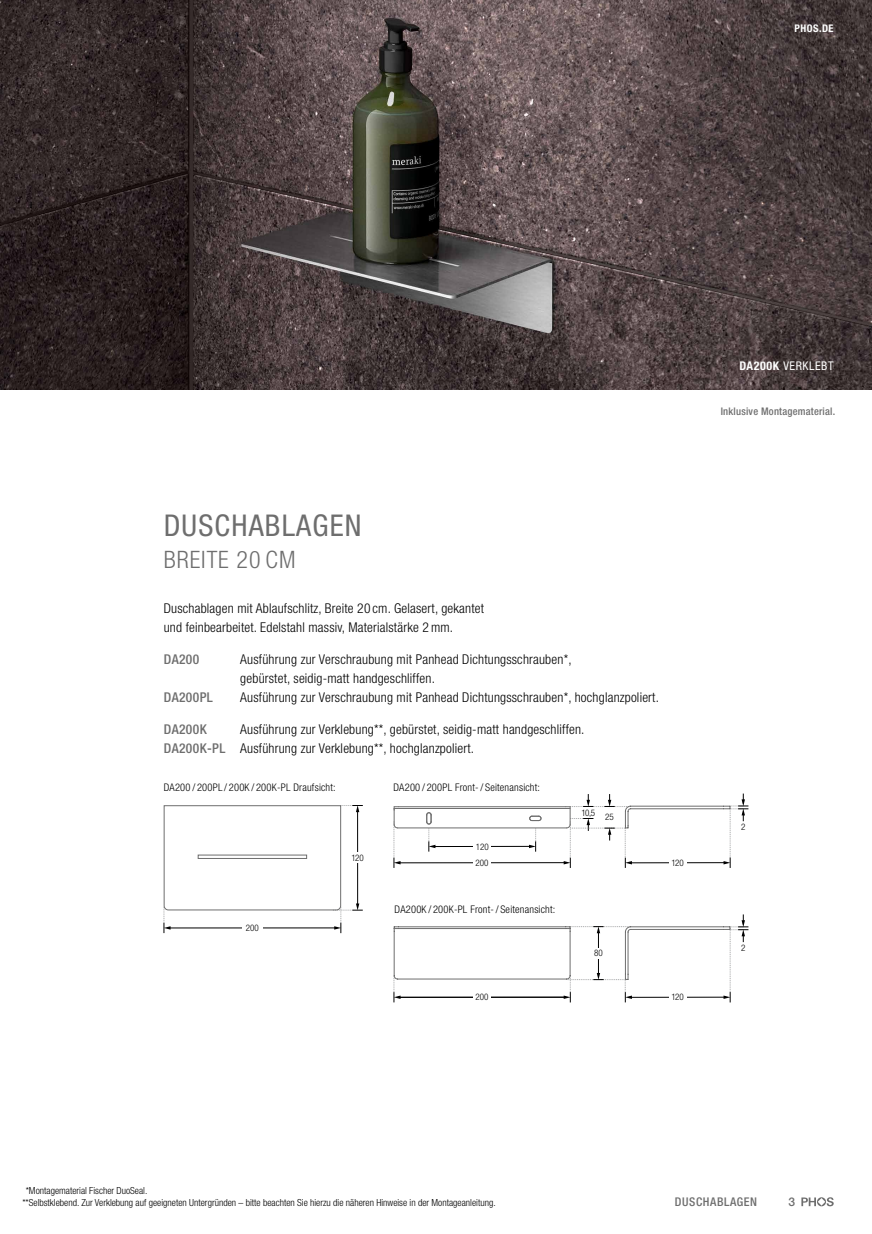
<style>
.page{position:relative;width:872px;height:1234px;background:#fff}
.page>*{position:absolute;margin:0;border:0;box-sizing:border-box;transform-origin:0 0}
.t1{font:condensed 30px "Helvetica Neue LT Std";letter-spacing:.04em;color:#6e6e6e}
.t2{font:300 condensed 24px "Helvetica Neue LT Std";letter-spacing:.04em;color:#6e6e6e}
.t3{font:300 condensed 13.5px/19.2px "Helvetica Neue LT Std";letter-spacing:.015em;color:#000}
.t4{font:500 condensed 13.5px "Helvetica Neue LT Std";letter-spacing:.03em;color:#6e6e6e}
.t5{font:condensed 12px "Helvetica Neue LT Std";letter-spacing:.05em;color:#fff}
.t6{font:500 condensed 12px "Helvetica Neue LT Std";letter-spacing:.05em;color:#6e6e6e}
.t7{font:500 12px "Helvetica Neue LT Std";color:#6e6e6e}
.t8{font:300 condensed 10.5px "Helvetica Neue LT Std";letter-spacing:.02em;color:#000}
.t9{font:500 condensed 10.5px "Helvetica Neue LT Std";letter-spacing:.02em;color:#6e6e6e}
.t10{font:700 condensed 10.5px "Helvetica Neue LT Std";letter-spacing:.05em;color:#fff}
.t11{font:300 condensed 9.75px/12.8px "Helvetica Neue LT Std";color:#000}
.t12{font:300 condensed 9px "Helvetica Neue LT Std";color:#000}
.s1{font-weight:700}
.s2{font-weight:500;color:#6e6e6e}
</style>
<div class="page">
<img style="left:0;top:0;width:872px;height:389px">
<hr style="left:398px;top:862px;width:168px;height:1px;background:#000">
<div style="left:473px;top:858px;width:17px;height:8px;background:#fff"></div>
<hr style="left:433px;top:845px;width:98px;height:1px;background:#000">
<div style="left:474px;top:842px;width:17px;height:8px;background:#fff"></div>
<svg style="left:529px;top:828px;width:7px;height:23px"></svg>
<svg style="left:393px;top:914px;width:355px;height:88px"></svg>
<svg style="left:163px;top:805px;width:200px;height:127px"></svg>
<svg style="left:529px;top:815px;width:13px;height:6px"></svg>
<svg style="left:426px;top:812px;width:9px;height:39px"></svg>
<hr style="left:397px;top:827px;width:169px;height:1px;background:#6e6e6e">
<svg style="left:563px;top:793px;width:185px;height:74px"></svg>
<hr style="left:398px;top:806px;width:168px;height:1px;background:#6e6e6e">
<hr style="left:398px;top:807px;width:168px;height:1px;background:#6e6e6e">
<svg style="left:393px;top:806px;width:7px;height:61px"></svg>
<svg style="left:801px;top:1197px;width:32px;height:8px"></svg>
<p class="t10" style="left:794px;top:22px;width:41px">PHOS.DE</p>
<p class="t5" style="left:739px;top:359px;width:96px"><span class="s1">DA200K</span> VERKLEBT</p>
<p class="t9" style="left:720px;top:405px;width:116px">Inklusive Montagematerial.</p>
<h1 class="t1" style="left:164px;top:508px;width:199px">DUSCHABLAGEN</h1>
<h2 class="t2" style="left:164px;top:545px;width:133px">BREITE 20 CM</h2>
<p class="t3" style="left:164px;top:598px;width:322px">Duschablagen mit Ablaufschlitz, Breite 20 cm. Gelasert, gekantet und feinbearbeitet. Edelstahl massiv, Materialstärke 2mm.</p>
<p class="t4" style="left:164px;top:650px;width:37px">DA200</p>
<p class="t3" style="left:240px;top:649px;width:333px">Ausführung zur Verschraubung mit Panhead Dichtungsschrauben*, gebürstet, seidig-matt handgeschliffen.</p>
<p class="t4" style="left:164px;top:689px;width:51px">DA200PL</p>
<p class="t3" style="left:240px;top:687px;width:420px">Ausführung zur Verschraubung mit Panhead Dichtungsschrauben*, hochglanzpoliert.</p>
<p class="t4" style="left:164px;top:721px;width:44px">DA200K</p>
<p class="t3" style="left:164px;top:719px;width:422px;text-indent:77px">Ausführung zur Verklebung**, gebürstet, seidig-matt handgeschliffen.<br><span class="s2">DA200K-PL</span> Ausführung zur Verklebung**, hochglanzpoliert.</p>
<p class="t8" style="left:164px;top:781px;width:173px">DA200 / 200PL / 200K / 200K-PL Draufsicht:</p>
<p class="t8" style="left:393px;top:781px;width:148px">DA200 / 200PL Front-/ Seitenansicht:</p>
<p class="t12" style="left:351px;top:852px;width:14px">120</p>
<p class="t12" style="left:476px;top:841px;width:14px">120</p>
<p class="t12" style="left:475px;top:857px;width:14px">200</p>
<p class="t12" style="left:581px;top:807px;width:15px">10,5</p>
<p class="t12" style="left:605px;top:811px;width:10px">25</p>
<p class="t12" style="left:671px;top:857px;width:14px">120</p>
<p class="t12" style="left:246px;top:922px;width:14px">200</p>
<p class="t8" style="left:394px;top:902px;width:162px">DA200K / 200K-PL Front-/ Seitenansicht:</p>
<p class="t12" style="left:475px;top:991px;width:14px">200</p>
<p class="t12" style="left:594px;top:947px;width:10px">80</p>
<p class="t12" style="left:671px;top:991px;width:14px">120</p>
<p class="t12" style="left:741px;top:821px;width:6px">2</p>
<p class="t12" style="left:741px;top:942px;width:6px">2</p>
<p class="t11" style="left:22px;top:1183px;width:475px;text-indent:3px">*Montagematerial Fischer DuoSeal.<br>**Selbstklebend. Zur Verklebung auf geeigneten Untergründen – bitte beachten Sie hierzu die näheren Hinweise in der Montageanleitung.</p>
<p class="t7" style="left:788px;top:1194px;width:8px">3</p>
<p class="t6" style="left:675px;top:1194px;width:84px">DUSCHABLAGEN</p>
</div>
